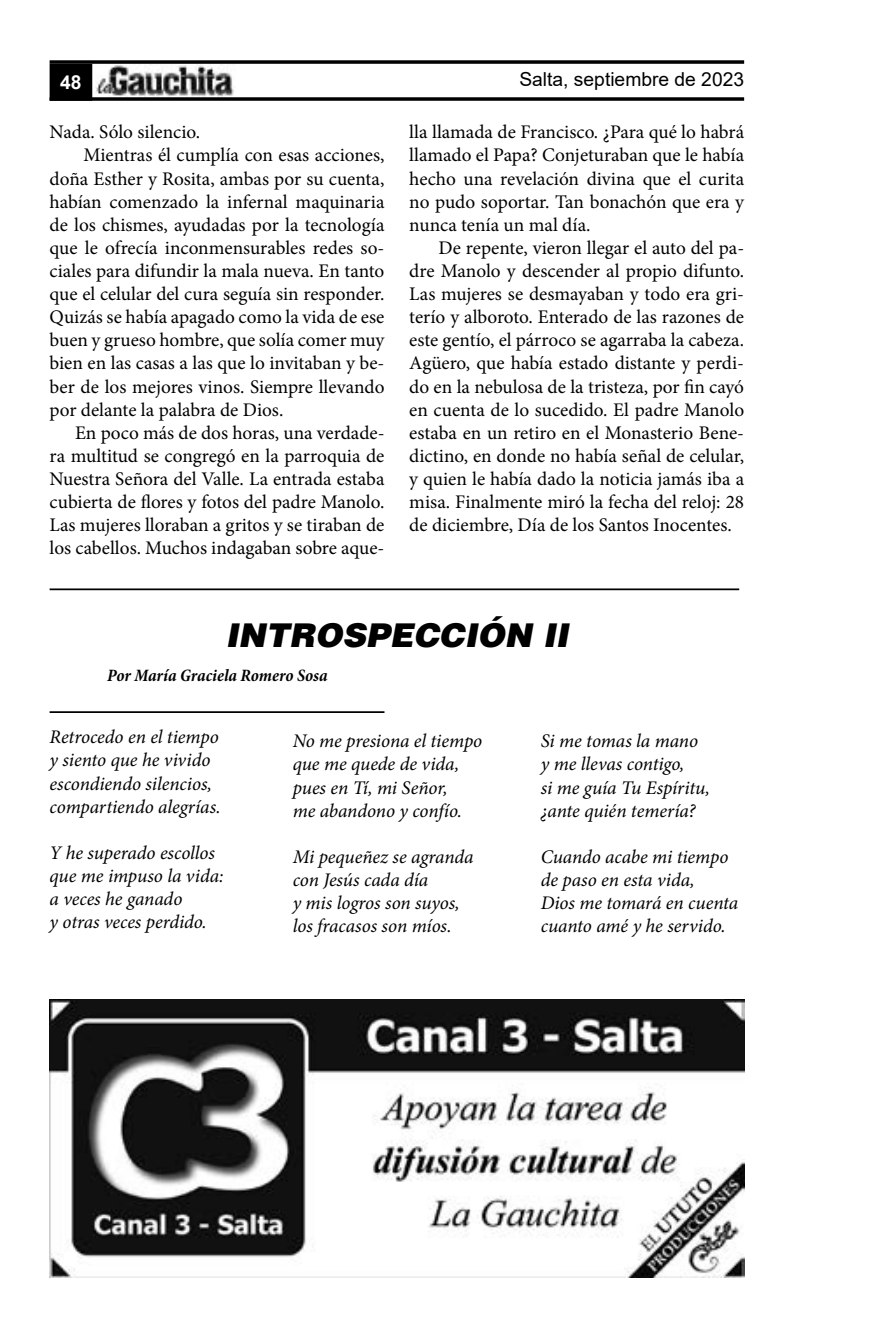
<style>
.page{position:relative;width:893px;height:1340px;background:#fff}
.page>*{position:absolute;margin:0;border:0;box-sizing:border-box;transform-origin:0 0}
.t1{font:32.9px "Airbus Special";color:#000}
.t2{font:19.25px/23.1px "Minion Pro";color:#000;text-align:justify}
.t3{font:italic 19.25px/23.1px "Minion Pro";letter-spacing:-.005em;color:#000}
.t4{font:19.25px "Arial";color:#000}
.t5{font:700 19.25px "Arial";color:#fff}
.t6{font:italic 700 condensed 17.5px "Minion Pro";letter-spacing:-.005em;color:#000}
</style>
<div class="page">
<img style="left:95px;top:64px;width:139px;height:32px">
<svg style="left:50px;top:60px;width:694px;height:4px;background:#1f1f1f"></svg>
<svg style="left:92px;top:97px;width:652px;height:4px;background:#1f1f1f"></svg>
<div style="left:50px;top:65px;width:41px;height:35px;background:#000"></div>
<div style="left:50px;top:64px;width:42px;height:37px;border:2px solid #000"></div>
<img style="left:50px;top:999px;width:694px;height:278px">
<hr style="left:50px;top:711px;width:334px;height:2px;background:#000">
<hr style="left:50px;top:588px;width:689px;height:2px;background:#000">
<p class="t5" style="left:60px;top:68px;width:23px">48</p>
<p class="t4" style="left:519px;top:66px;width:226px">Salta, septiembre de 2023</p>
<p class="t2" style="left:50px;top:121px;width:152px">Nada. Sólo silencio.</p>
<p class="t2" style="left:83px;top:144px;width:303px">Mientras él cumplía con esas acciones,</p>
<p class="t2" style="left:50px;top:167px;width:336px">doña Esther y Rosita, ambas por su cuenta,</p>
<p class="t2" style="left:50px;top:190px;width:336px">habían comenzado la infernal maquinaria</p>
<p class="t2" style="left:50px;top:213px;width:336px">de los chismes, ayudadas por la tecnología</p>
<p class="t2" style="left:50px;top:236px;width:336px">que le ofrecía inconmensurables redes so-</p>
<p class="t2" style="left:50px;top:259px;width:336px">ciales para difundir la mala nueva. En tanto</p>
<p class="t2" style="left:50px;top:282px;width:336px">que el celular del cura seguía sin responder.</p>
<p class="t2" style="left:50px;top:305px;width:336px">Quizás se había apagado como la vida de ese</p>
<p class="t2" style="left:50px;top:329px;width:336px">buen y grueso hombre, que solía comer muy</p>
<p class="t2" style="left:50px;top:352px;width:336px">bien en las casas a las que lo invitaban y be-</p>
<p class="t2" style="left:50px;top:375px;width:336px">ber de los mejores vinos. Siempre llevando</p>
<p class="t2" style="left:50px;top:398px;width:235px">por delante la palabra de Dios.</p>
<p class="t2" style="left:75px;top:421px;width:311px">En poco más de dos horas, una verdade-</p>
<p class="t2" style="left:50px;top:444px;width:336px">ra multitud se congregó en la parroquia de</p>
<p class="t2" style="left:50px;top:467px;width:336px">Nuestra Señora del Valle. La entrada estaba</p>
<p class="t2" style="left:50px;top:490px;width:336px">cubierta de flores y fotos del padre Manolo.</p>
<p class="t2" style="left:50px;top:513px;width:336px">Las mujeres lloraban a gritos y se tiraban de</p>
<p class="t2" style="left:50px;top:536px;width:336px">los cabellos. Muchos indagaban sobre aque-</p>
<p class="t2" style="left:409px;top:121px;width:336px">lla llamada de Francisco. ¿Para qué lo habrá llamado el Papa? Conjeturaban que le había hecho una revelación divina que el curita no pudo soportar. Tan bonachón que era y nunca tenía un mal día.</p>
<p class="t2" style="left:409px;top:236px;width:336px;text-indent:29px">De repente, vieron llegar el auto del pa&shy;dre Manolo y descender al propio difunto.<br>Las mujeres se desmayaban y todo era gri&shy;terío y alboroto. Enterado de las razones de este gentío, el párroco se agarraba la cabeza.<br>Agüero, que había estado distante y perdi&shy;do en la nebulosa de la tristeza, por fin cayó en cuenta de lo sucedido. El padre Manolo estaba en un retiro en el Monasterio Bene&shy;dictino, en donde no había señal de celular, y quien le había dado la noticia jamás iba a misa. Finalmente miró la fecha del reloj: 28 de diciembre, Día de los Santos Inocentes.</p>
<h1 class="t1" style="left:225px;top:616px;width:344px">INTROSPECCIÓN II</h1>
<p class="t6" style="left:107px;top:663px;width:222px">Por María Graciela Romero Sosa</p>
<p class="t3" style="left:50px;top:725px;width:173px">Retrocedo en el tiempo y siento que he vivido escondiendo silencios, compartiendo alegrías.</p>
<p class="t3" style="left:50px;top:841px;width:176px">Y he superado escollos que me impuso la vida: a veces he ganado<br>y otras veces perdido.</p>
<p class="t3" style="left:293px;top:729px;width:191px">No me presiona el tiempo que me quede de vida, pues en Tí, mi Señor,<br>me abandono y confío.</p>
<p class="t3" style="left:293px;top:845px;width:182px">Mi pequeñez se agranda con Jesús cada día<br>y mis logros son suyos, los fracasos son míos.</p>
<p class="t3" style="left:541px;top:729px;width:171px">Si me tomas la mano y me llevas contigo,<br>si me guía Tu Espíritu, ¿ante quién temería?</p>
<p class="t3" style="left:541px;top:845px;width:199px">Cuando acabe mi tiempo de paso en esta vida,<br>Dios me tomará en cuenta cuanto amé y he servido.</p>
</div>
